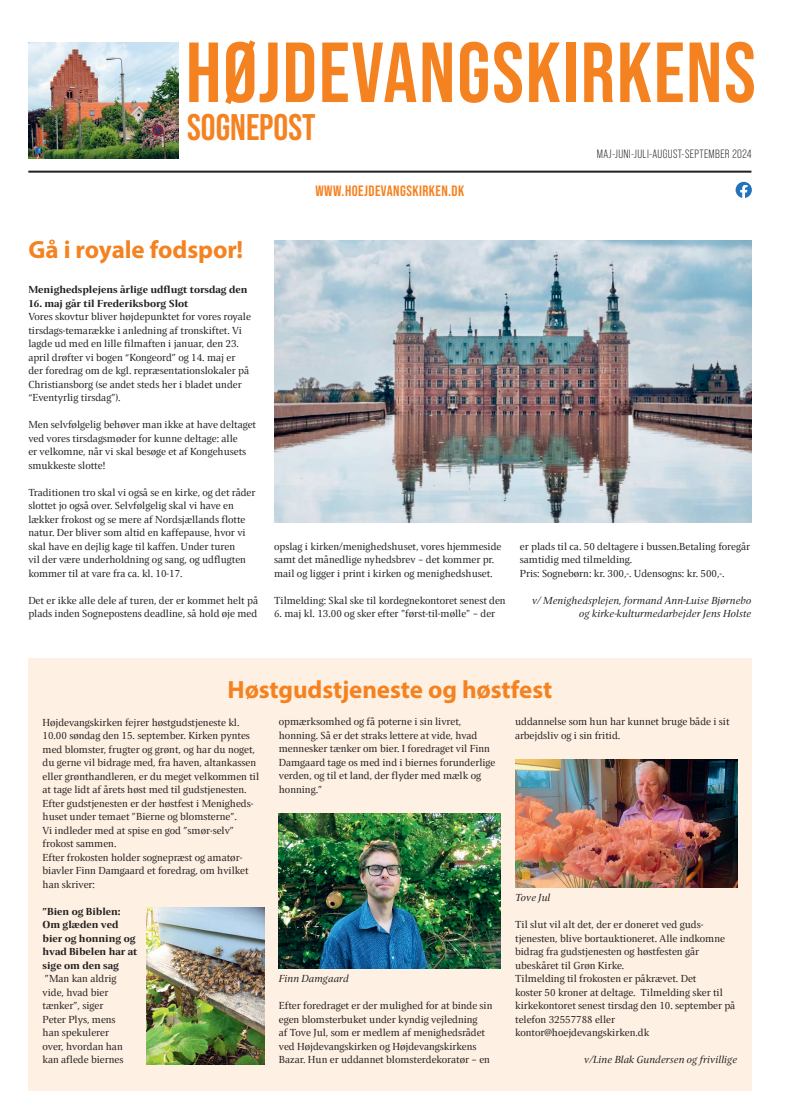
<style>
.page{position:relative;width:794px;height:1120px;background:#fff}
.page>*{position:absolute;margin:0;border:0;box-sizing:border-box;transform-origin:0 0}
.t1{font:700 85px "Bebas Neue Pro";letter-spacing:.02em;color:#f58220}
.t2{font:700 37px "Bebas Neue Pro";color:#f58220}
.t3{font:700 25px "Myriad Pro";letter-spacing:-.005em;color:#f58220}
.t4{font:700 15px "Bebas Neue Pro";letter-spacing:.03em;color:#f58220}
.t5{font:12px "Bebas Neue Pro";letter-spacing:.03em;color:#231f20}
.t6{font:11px/13.5px "Press Serif";color:#231f20}
.t7{font:700 11px/13.5px "Press Serif";color:#231f20}
.t8{font:italic 11px/13.5px "Press Serif";color:#231f20;text-align:right}
</style>
<div class="page">
<hr style="left:28px;top:171px;width:723px;height:2px;background:#231f20">
<svg style="left:735px;top:182px;width:17px;height:16px"></svg>
<img style="left:28px;top:43px;width:151px;height:115px">
<div style="left:28px;top:658px;width:723px;height:432px;background:#fef0e2"></div>
<img style="left:274px;top:241px;width:477px;height:282px">
<img style="left:147px;top:907px;width:118px;height:157px">
<img style="left:279px;top:813px;width:222px;height:155px">
<img style="left:515px;top:759px;width:222px;height:128px">
<h1 class="t1" style="left:186px;top:24px;width:571px">HØJDEVANGSKIRKENS</h1>
<h2 class="t2" style="left:187px;top:106px;width:130px">SOGNEPOST</h2>
<h3 class="t4" style="left:315px;top:182px;width:150px">WWW.HOEJDEVANGSKIRKEN.DK</h3>
<p class="t5" style="left:597px;top:148px;width:156px">MAJ-JUNI-JULI-AUGUST-SEPTEMBER 2024</p>
<h3 class="t3" style="left:28px;top:233px;width:216px">Gå i royale fodspor!</h3>
<p class="t7" style="left:28px;top:283px;width:221px">Menighedsplejens årlige udflugt torsdag den</p>
<p class="t7" style="left:28px;top:297px;width:162px">16. maj går til Frederiksborg Slot</p>
<p class="t6" style="left:28px;top:310px;width:224px">Vores skovtur bliver højdepunktet for vores royale tirsdags-temarække i anledning af tronskiftet. Vi lagde ud med en lille filmaften i januar, den 23. april drøfter vi bogen “Kongeord” og 14. maj er der foredrag om de kgl. repræsentationslokaler på Christiansborg (se andet steds her i bladet under “Eventyrlig tirsdag”).</p>
<p class="t6" style="left:28px;top:418px;width:229px">Men selvfølgelig behøver man ikke at have deltaget ved vores tirsdagsmøder for kunne deltage: alle<br>er velkomne, når vi skal besøge et af Kongehusets smukkeste slotte!</p>
<p class="t6" style="left:28px;top:486px;width:229px">Traditionen tro skal vi også se en kirke, og det råder slottet jo også over. Selvfølgelig skal vi have en lækker frokost og se mere af Nordsjællands flotte natur. Der bliver som altid en kaffepause, hvor vi skal have en dejlig kage til kaffen. Under turen<br>vil der være underholdning og sang, og udflugten kommer til at vare fra ca. kl. 10-17.</p>
<p class="t6" style="left:28px;top:594px;width:231px">Det er ikke alle dele af turen, der er kommet helt på plads inden Sognepostens deadline, så hold øje med</p>
<p class="t6" style="left:274px;top:540px;width:229px">opslag i kirken/menighedshuset, vores hjemmeside samt det månedlige nyhedsbrev – det kommer pr. mail og ligger i print i kirken og menighedshuset.</p>
<p class="t6" style="left:274px;top:594px;width:233px">Tilmelding: Skal ske til kordegnekontoret senest den</p>
<p class="t6" style="left:274px;top:607px;width:223px">6. maj kl. 13.00 og sker efter "først-til-mølle" – der</p>
<p class="t6" style="left:520px;top:540px;width:232px">er plads til ca. 50 deltagere i bussen.Betaling foregår samtidig med tilmelding.<br>Pris: Sognebørn: kr. 300,-. Udensogns: kr. 500,-.</p>
<p class="t8" style="left:532px;top:594px;width:221px">v/ Menighedsplejen, formand Ann-Luise Bjørnebo og kirke-kulturmedarbejder Jens Holste</p>
<h3 class="t3" style="left:227px;top:673px;width:326px">Høstgudstjeneste og høstfest</h3>
<p class="t6" style="left:43px;top:715px;width:218px">Højdevangskirken fejrer høstgudstjeneste kl.<br>10.00 søndag den 15. september. Kirken pyntes med blomster, frugter og grønt, og har du noget, du gerne vil bidrage med, fra haven, altankassen eller grønthandleren, er du meget velkommen til at tage lidt af årets høst med til gudstjenesten.<br>Efter gudstjenesten er der høstfest i Menigheds&shy;huset under temaet ”Bierne og blomsterne”.<br>Vi indleder med at spise en god ”smør-selv” frokost sammen.<br>Efter frokosten holder sognepræst og amatør&shy;biavler Finn Damgaard et foredrag, om hvilket han skriver:</p>
<p class="t7" style="left:43px;top:904px;width:96px">”Bien og Biblen:<br>Om glæden ved bier og honning og hvad Bibelen har at sige om den sag</p>
<p class="t6" style="left:43px;top:972px;width:82px">”Man kan aldrig vide, hvad bier tænker”, siger<br>Peter Plys, mens han spekulerer over, hvordan han kan aflede biernes</p>
<p class="t6" style="left:515px;top:715px;width:216px">uddannelse som hun har kunnet bruge både i sit arbejdsliv og i sin fritid.</p>
<p class="t6" style="left:279px;top:715px;width:218px">opmærksomhed og få poterne i sin livret, honning. Så er det straks lettere at vide, hvad mennesker tænker om bier. I foredraget vil Finn Damgaard tage os med ind i biernes forunderlige verden, og til et land, der flyder med mælk og honning.”</p>
<p class="t8" style="left:515px;top:891px;width:37px">Tove Jul</p>
<p class="t6" style="left:515px;top:918px;width:222px">Til slut vil alt det, der er doneret ved guds&shy;tjenesten, blive bortauktioneret. Alle indkomne bidrag fra gudstjenesten og høstfesten går ubeskåret til Grøn Kirke.<br>Tilmelding til frokosten er påkrævet. Det<br>koster 50 kroner at deltage. Tilmelding sker til kirkekontoret senest tirsdag den 10. september på telefon 32557788 eller kontor@hoejdevangskirken.dk</p>
<p class="t8" style="left:584px;top:1053px;width:154px">v/Line Blak Gundersen og frivillige</p>
<p class="t8" style="left:279px;top:972px;width:72px">Finn Damgaard</p>
<p class="t6" style="left:279px;top:999px;width:215px">Efter foredraget er der mulighed for at binde sin egen blomsterbuket under kyndig vejledning<br>af Tove Jul, som er medlem af menighedsrådet ved Højdevangskirken og Højdevangskirkens Bazar. Hun er uddannet blomsterdekoratør – en</p>
</div>
